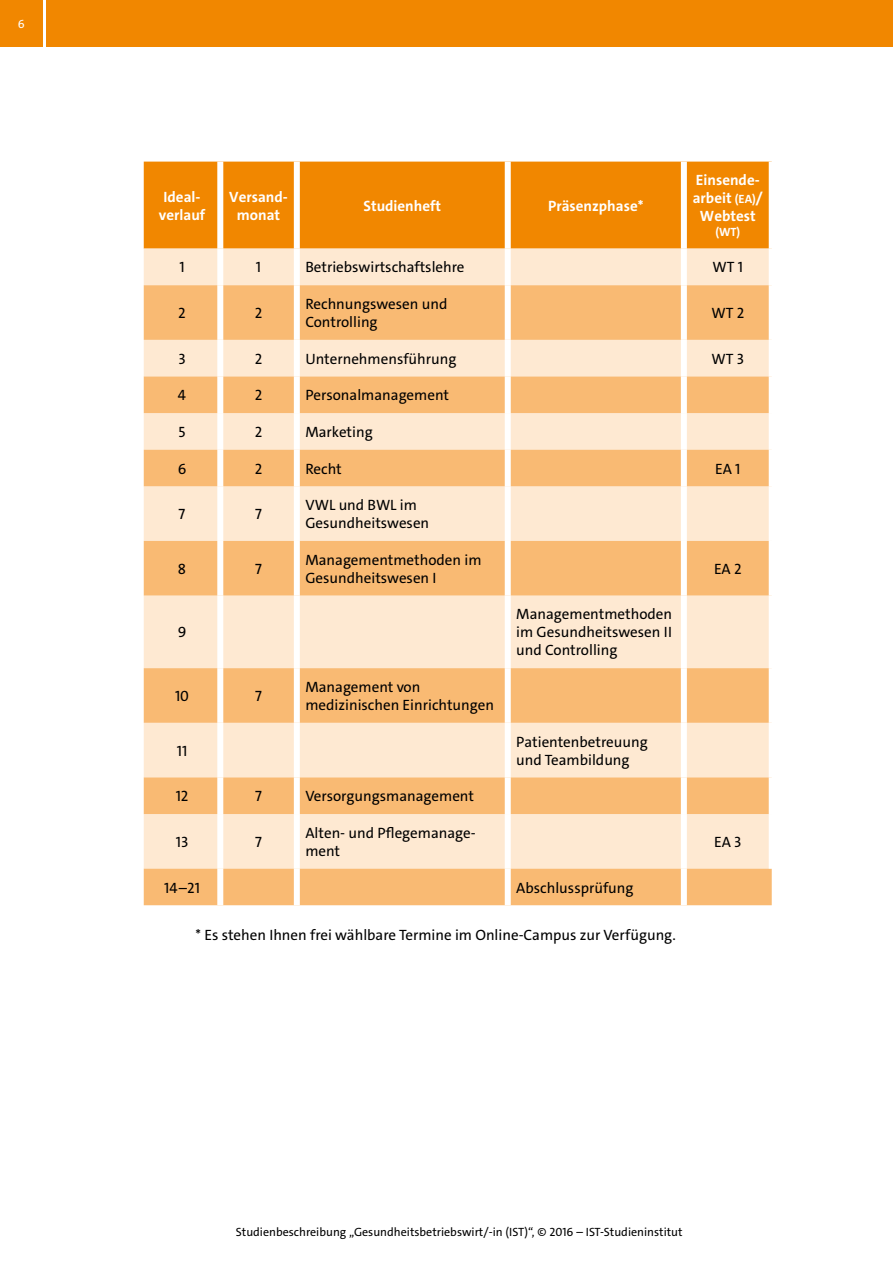
<style>
.page{position:relative;width:893px;height:1263px;background:#fff}
.page>*{position:absolute;margin:0;border:0;box-sizing:border-box;transform-origin:0 0}
.t1{font:15px/18px "The Sans C4 s";color:#000}
.t2{font:700 15px/18px "The Sans C4 s";color:#fff;text-align:center}
.t3{font:12px "The Sans C4 s";color:#000}
.t4{font:700 12px "The Sans C4 s";color:#fff}
.t5{font:12px "The Sans C4 s";color:#fff}
.s1{font-size:12px}
</style>
<div class="page">
<div style="left:47px;top:0;width:846px;height:47px;background:#f18700"></div>
<div style="left:0;top:0;width:43px;height:47px;background:#f18700"></div>
<div style="left:144px;top:162px;width:625px;height:87px;background:#f18700"></div>
<div style="left:144px;top:249px;width:625px;height:36px;background:#fee9d2"></div>
<svg style="left:144px;top:285px;width:628px;height:620px;background:#fbd1a2"></svg>
<div style="left:681px;top:162px;width:6px;height:87px;background:#fff"></div>
<div style="left:681px;top:249px;width:6px;height:36px;background:#fff"></div>
<div style="left:681px;top:285px;width:6px;height:55px;background:#fff"></div>
<div style="left:769px;top:285px;width:6px;height:55px;background:#fff"></div>
<div style="left:681px;top:340px;width:6px;height:36px;background:#fff"></div>
<div style="left:769px;top:340px;width:6px;height:36px;background:#fff"></div>
<div style="left:681px;top:376px;width:6px;height:37px;background:#fff"></div>
<div style="left:769px;top:376px;width:6px;height:37px;background:#fff"></div>
<div style="left:681px;top:413px;width:6px;height:37px;background:#fff"></div>
<div style="left:769px;top:413px;width:6px;height:37px;background:#fff"></div>
<div style="left:681px;top:450px;width:6px;height:36px;background:#fff"></div>
<div style="left:769px;top:450px;width:6px;height:36px;background:#fff"></div>
<div style="left:681px;top:486px;width:6px;height:55px;background:#fff"></div>
<div style="left:769px;top:486px;width:6px;height:55px;background:#fff"></div>
<div style="left:681px;top:541px;width:6px;height:54px;background:#fff"></div>
<div style="left:769px;top:541px;width:6px;height:54px;background:#fff"></div>
<div style="left:681px;top:595px;width:6px;height:73px;background:#fff"></div>
<div style="left:769px;top:595px;width:6px;height:73px;background:#fff"></div>
<div style="left:681px;top:668px;width:6px;height:55px;background:#fff"></div>
<div style="left:769px;top:668px;width:6px;height:55px;background:#fff"></div>
<div style="left:681px;top:723px;width:6px;height:54px;background:#fff"></div>
<div style="left:769px;top:723px;width:6px;height:54px;background:#fff"></div>
<div style="left:681px;top:777px;width:6px;height:37px;background:#fff"></div>
<div style="left:769px;top:777px;width:6px;height:37px;background:#fff"></div>
<div style="left:681px;top:814px;width:6px;height:55px;background:#fff"></div>
<div style="left:769px;top:814px;width:6px;height:55px;background:#fff"></div>
<div style="left:681px;top:869px;width:6px;height:36px;background:#fff"></div>
<div style="left:217px;top:162px;width:6px;height:87px;background:#fff"></div>
<div style="left:294px;top:162px;width:6px;height:87px;background:#fff"></div>
<div style="left:505px;top:162px;width:6px;height:87px;background:#fff"></div>
<div style="left:217px;top:249px;width:6px;height:36px;background:#fff"></div>
<div style="left:294px;top:249px;width:6px;height:36px;background:#fff"></div>
<div style="left:505px;top:249px;width:6px;height:36px;background:#fff"></div>
<div style="left:217px;top:285px;width:6px;height:55px;background:#fff"></div>
<div style="left:294px;top:285px;width:6px;height:55px;background:#fff"></div>
<div style="left:505px;top:285px;width:6px;height:55px;background:#fff"></div>
<div style="left:217px;top:340px;width:6px;height:36px;background:#fff"></div>
<div style="left:294px;top:340px;width:6px;height:36px;background:#fff"></div>
<div style="left:505px;top:340px;width:6px;height:36px;background:#fff"></div>
<div style="left:217px;top:376px;width:6px;height:37px;background:#fff"></div>
<div style="left:294px;top:376px;width:6px;height:37px;background:#fff"></div>
<div style="left:505px;top:376px;width:6px;height:37px;background:#fff"></div>
<div style="left:217px;top:413px;width:6px;height:37px;background:#fff"></div>
<div style="left:294px;top:413px;width:6px;height:37px;background:#fff"></div>
<div style="left:505px;top:413px;width:6px;height:37px;background:#fff"></div>
<div style="left:217px;top:450px;width:6px;height:36px;background:#fff"></div>
<div style="left:294px;top:450px;width:6px;height:36px;background:#fff"></div>
<div style="left:505px;top:450px;width:6px;height:36px;background:#fff"></div>
<div style="left:217px;top:486px;width:6px;height:55px;background:#fff"></div>
<div style="left:294px;top:486px;width:6px;height:55px;background:#fff"></div>
<div style="left:505px;top:486px;width:6px;height:55px;background:#fff"></div>
<div style="left:217px;top:541px;width:6px;height:54px;background:#fff"></div>
<div style="left:294px;top:541px;width:6px;height:54px;background:#fff"></div>
<div style="left:505px;top:541px;width:6px;height:54px;background:#fff"></div>
<div style="left:217px;top:595px;width:6px;height:73px;background:#fff"></div>
<div style="left:294px;top:595px;width:6px;height:73px;background:#fff"></div>
<div style="left:505px;top:595px;width:6px;height:73px;background:#fff"></div>
<div style="left:217px;top:668px;width:6px;height:55px;background:#fff"></div>
<div style="left:294px;top:668px;width:6px;height:55px;background:#fff"></div>
<div style="left:505px;top:668px;width:6px;height:55px;background:#fff"></div>
<div style="left:217px;top:723px;width:6px;height:54px;background:#fff"></div>
<div style="left:294px;top:723px;width:6px;height:54px;background:#fff"></div>
<div style="left:505px;top:723px;width:6px;height:54px;background:#fff"></div>
<div style="left:217px;top:777px;width:6px;height:37px;background:#fff"></div>
<div style="left:294px;top:777px;width:6px;height:37px;background:#fff"></div>
<div style="left:505px;top:777px;width:6px;height:37px;background:#fff"></div>
<div style="left:217px;top:814px;width:6px;height:55px;background:#fff"></div>
<div style="left:294px;top:814px;width:6px;height:55px;background:#fff"></div>
<div style="left:505px;top:814px;width:6px;height:55px;background:#fff"></div>
<div style="left:217px;top:869px;width:6px;height:36px;background:#fff"></div>
<div style="left:294px;top:869px;width:6px;height:36px;background:#fff"></div>
<div style="left:505px;top:869px;width:6px;height:36px;background:#fff"></div>
<p class="t5" style="left:18px;top:16px;width:8px">6</p>
<p class="t2" style="left:159px;top:188px;width:48px">Ideal&shy;verlauf</p>
<p class="t2" style="left:229px;top:188px;width:60px">Versand&shy;monat</p>
<p class="t2" style="left:363px;top:197px;width:79px">Studienheft</p>
<p class="t2" style="left:548px;top:197px;width:97px">Präsenzphase*</p>
<p class="t2" style="left:693px;top:171px;width:72px">Einsende&shy;arbeit <span class="s1">(EA)</span>/<br>Webtest</p>
<p class="t4" style="left:715px;top:224px;width:26px">(WT)</p>
<p class="t1" style="left:179px;top:258px;width:7px">1</p>
<p class="t1" style="left:256px;top:258px;width:7px">1</p>
<p class="t1" style="left:305px;top:258px;width:161px">Betriebswirtschaftslehre</p>
<p class="t1" style="left:712px;top:258px;width:32px">WT 1</p>
<p class="t1" style="left:178px;top:304px;width:9px">2</p>
<p class="t1" style="left:255px;top:304px;width:9px">2</p>
<p class="t1" style="left:305px;top:295px;width:144px">Rechnungswesen und<br>Controlling</p>
<p class="t1" style="left:711px;top:304px;width:34px">WT 2</p>
<p class="t1" style="left:178px;top:350px;width:9px">3</p>
<p class="t1" style="left:255px;top:350px;width:9px">2</p>
<p class="t1" style="left:305px;top:350px;width:153px">Unternehmensführung</p>
<p class="t1" style="left:711px;top:350px;width:34px">WT 3</p>
<p class="t1" style="left:178px;top:386px;width:10px">4</p>
<p class="t1" style="left:255px;top:386px;width:9px">2</p>
<p class="t1" style="left:305px;top:386px;width:145px">Personalmanagement</p>
<p class="t1" style="left:179px;top:423px;width:8px">5</p>
<p class="t1" style="left:255px;top:423px;width:9px">2</p>
<p class="t1" style="left:305px;top:423px;width:69px">Marketing</p>
<p class="t1" style="left:178px;top:460px;width:10px">6</p>
<p class="t1" style="left:255px;top:460px;width:9px">2</p>
<p class="t1" style="left:305px;top:460px;width:38px">Recht</p>
<p class="t1" style="left:715px;top:460px;width:27px">EA 1</p>
<p class="t1" style="left:179px;top:505px;width:8px">7</p>
<p class="t1" style="left:255px;top:505px;width:8px">7</p>
<p class="t1" style="left:305px;top:496px;width:125px">VWL und BWL im<br>Gesundheitswesen</p>
<p class="t1" style="left:178px;top:560px;width:10px">8</p>
<p class="t1" style="left:255px;top:560px;width:8px">7</p>
<p class="t1" style="left:305px;top:551px;width:178px">Managementmethoden im<br>Gesundheitswesen I</p>
<p class="t1" style="left:714px;top:560px;width:29px">EA 2</p>
<p class="t1" style="left:178px;top:623px;width:10px">9</p>
<p class="t1" style="left:516px;top:605px;width:157px;text-align:justify">Managementmethoden im Gesundheitswesen II und Controlling</p>
<p class="t1" style="left:175px;top:687px;width:16px">10</p>
<p class="t1" style="left:255px;top:687px;width:8px">7</p>
<p class="t1" style="left:305px;top:678px;width:190px">Management von medizinischen Einrichtungen</p>
<p class="t1" style="left:177px;top:742px;width:12px">11</p>
<p class="t1" style="left:516px;top:733px;width:133px">Patientenbetreuung und Teambildung</p>
<p class="t1" style="left:176px;top:787px;width:14px">12</p>
<p class="t1" style="left:255px;top:787px;width:8px">7</p>
<p class="t1" style="left:305px;top:787px;width:170px">Versorgungsmanagement</p>
<p class="t1" style="left:176px;top:833px;width:14px">13</p>
<p class="t1" style="left:255px;top:833px;width:8px">7</p>
<p class="t1" style="left:305px;top:824px;width:172px">Alten- und Pflegemanage&shy;ment</p>
<p class="t1" style="left:714px;top:833px;width:29px">EA 3</p>
<p class="t1" style="left:164px;top:878px;width:37px">14–21</p>
<p class="t1" style="left:516px;top:878px;width:119px">Abschlussprüfung</p>
<p class="t1" style="left:196px;top:925px;width:482px">* Es stehen Ihnen frei wählbare Termine im Online-Campus zur Verfügung.</p>
<p class="t3" style="left:236px;top:1224px;width:448px">Studienbeschreibung „Gesundheitsbetriebswirt/-in (IST)“, © 2016 – IST-Studieninstitut</p>
</div>
